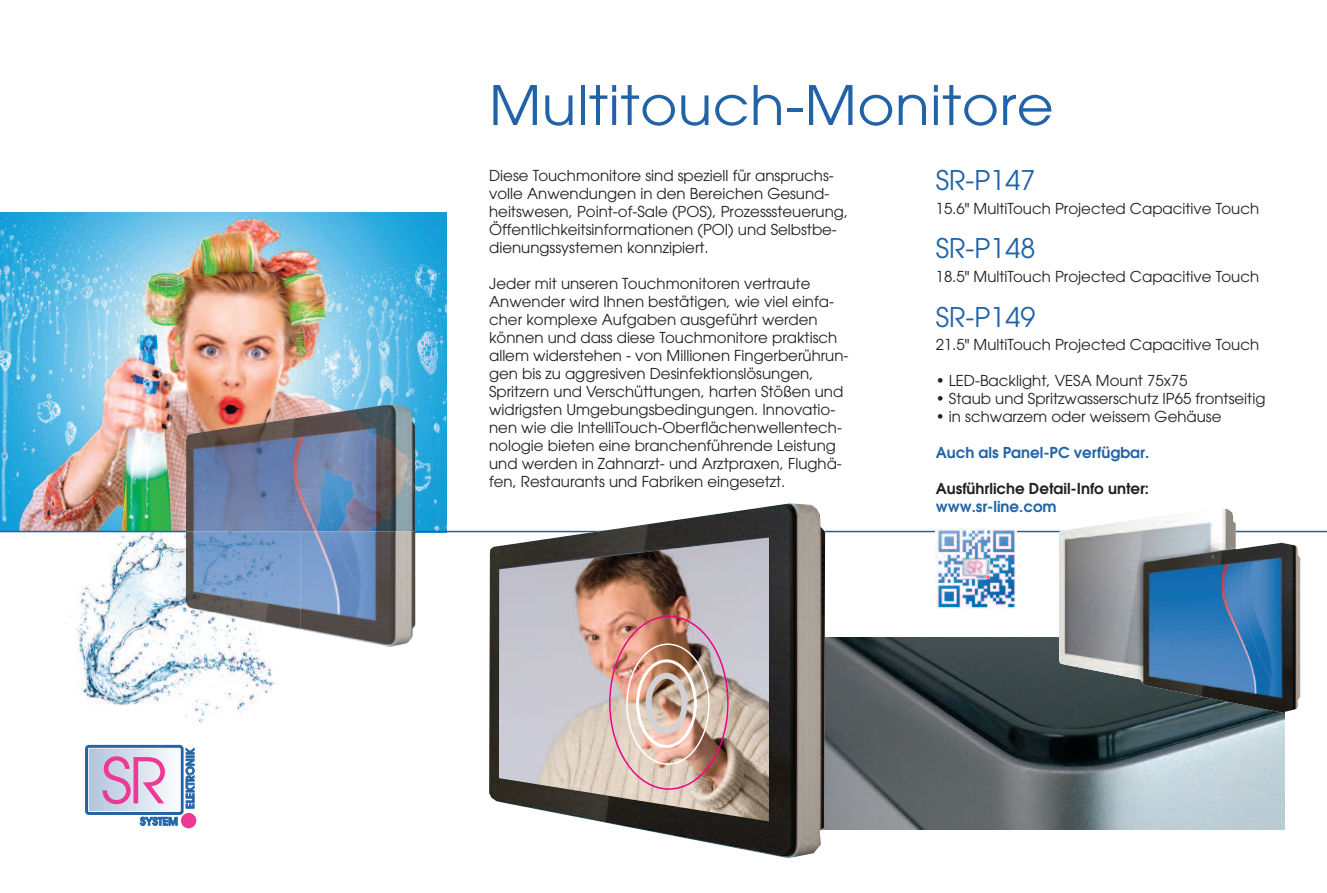
<style>
.page{position:relative;width:1327px;height:893px;background:#fff}
.page>*{position:absolute;margin:0;border:0;box-sizing:border-box;transform-origin:0 0}
.t1{font:62.55px "Avant Garde";color:#ed3896}
.t2{font:54px "Avant Garde";letter-spacing:.01em;color:#2163a6;scale:1.05 1}
.t3{font:27px "Avant Garde";color:#2163a6}
.t4{font:15px/18px "Avant Garde";color:#231f20}
.t5{font:600 15px "Avant Garde";color:#2163a6}
.t6{font:600 15px "Avant Garde";color:#231f20}
.t7{font:600 10.8px "Avant Garde";color:#2163a6}
</style>
<div class="page">
<img style="left:0;top:213px;width:446px;height:318px">
<hr style="left:410px;top:531px;width:917px;height:1px;background:#2163a6">
<img style="left:825px;top:638px;width:459px;height:191px">
<img style="left:935px;top:528px;width:81px;height:81px">
<img style="left:52px;top:532px;width:223px;height:191px">
<img style="left:415px;top:533px;width:1px;height:93px">
<img style="left:186px;top:404px;width:229px;height:127px">
<img style="left:300px;top:531px;width:115px;height:116px">
<img style="left:186px;top:531px;width:114px;height:99px">
<img style="left:1059px;top:508px;width:241px;height:204px">
<hr style="left:0;top:531px;width:186px;height:1px;background:#2163a6">
<svg style="left:85px;top:745px;width:99px;height:70px"></svg>
<div style="left:181px;top:813px;width:15px;height:15px;background:#ed3896;border-radius:50%"></div>
<div style="left:89px;top:748px;width:91px;height:63px;background:linear-gradient(to right,#b2c4dc,#fbfcfd)"></div>
<div style="left:88px;top:748px;width:92px;height:64px;border:1px solid #fff"></div>
<img style="left:489px;top:503px;width:336px;height:355px">
<img style="left:499px;top:537px;width:269px;height:284px">
<img style="left:609px;top:616px;width:119px;height:174px">
<h1 class="t1" style="left:101px;top:757px;width:67px">SR</h1>
<p class="t7" style="left:140px;top:817px;width:39px">SYSTEM</p>
<p class="t7" style="left:186px;top:809px;width:62px;rotate:-90deg">ELEKTRONIK</p>
<h2 class="t2" style="left:489px;top:85px;width:539px">Multitouch-Monitore</h2>
<p class="t4" style="left:489px;top:168px;width:360px">Diese Touchmonitore sind speziell für anspruchs&shy;volle Anwendungen in den Bereichen Gesund&shy;heitswesen, Point-of-Sale (POS), Prozesssteuerung, Öffentlichkeitsinformationen (POI) und Selbstbe&shy;dienungssystemen konnzipiert.</p>
<p class="t4" style="left:489px;top:276px;width:361px">Jeder mit unseren Touchmonitoren vertraute Anwender wird Ihnen bestätigen, wie viel einfa&shy;cher komplexe Aufgaben ausgeführt werden können und dass diese Touchmonitore praktisch allem widerstehen - von Millionen Fingerberührun&shy;gen bis zu aggresiven Desinfektionslösungen, Spritzern und Verschüttungen, harten Stößen und widrigsten Umgebungsbedingungen. Innovatio&shy;nen wie die IntelliTouch-Oberflächenwellentech&shy;nologie bieten eine branchenführende Leistung und werden in Zahnarzt- und Arztpraxen, Flughä&shy;fen, Restaurants und Fabriken eingesetzt.</p>
<h3 class="t3" style="left:935px;top:170px;width:101px">SR-P147</h3>
<p class="t4" style="left:935px;top:200px;width:325px">15.6" MultiTouch Projected Capacitive Touch</p>
<h3 class="t3" style="left:935px;top:238px;width:101px">SR-P148</h3>
<p class="t4" style="left:935px;top:269px;width:325px">18.5" MultiTouch Projected Capacitive Touch</p>
<h3 class="t3" style="left:935px;top:307px;width:101px">SR-P149</h3>
<p class="t4" style="left:935px;top:337px;width:325px">21.5" MultiTouch Projected Capacitive Touch</p>
<p class="t4" style="left:935px;top:373px;width:253px">• LED-Backlight, VESA Mount 75x75</p>
<p class="t4" style="left:935px;top:391px;width:331px">• Staub und Spritzwasserschutz IP65 frontseitig</p>
<p class="t4" style="left:935px;top:409px;width:287px">• in schwarzem oder weissem Gehäuse</p>
<p class="t5" style="left:935px;top:447px;width:215px">Auch als Panel-PC verfügbar.</p>
<p class="t6" style="left:935px;top:483px;width:215px">Ausführliche Detail-Info unter:</p>
<p class="t5" style="left:935px;top:501px;width:122px">www.sr-line.com</p>
</div>
